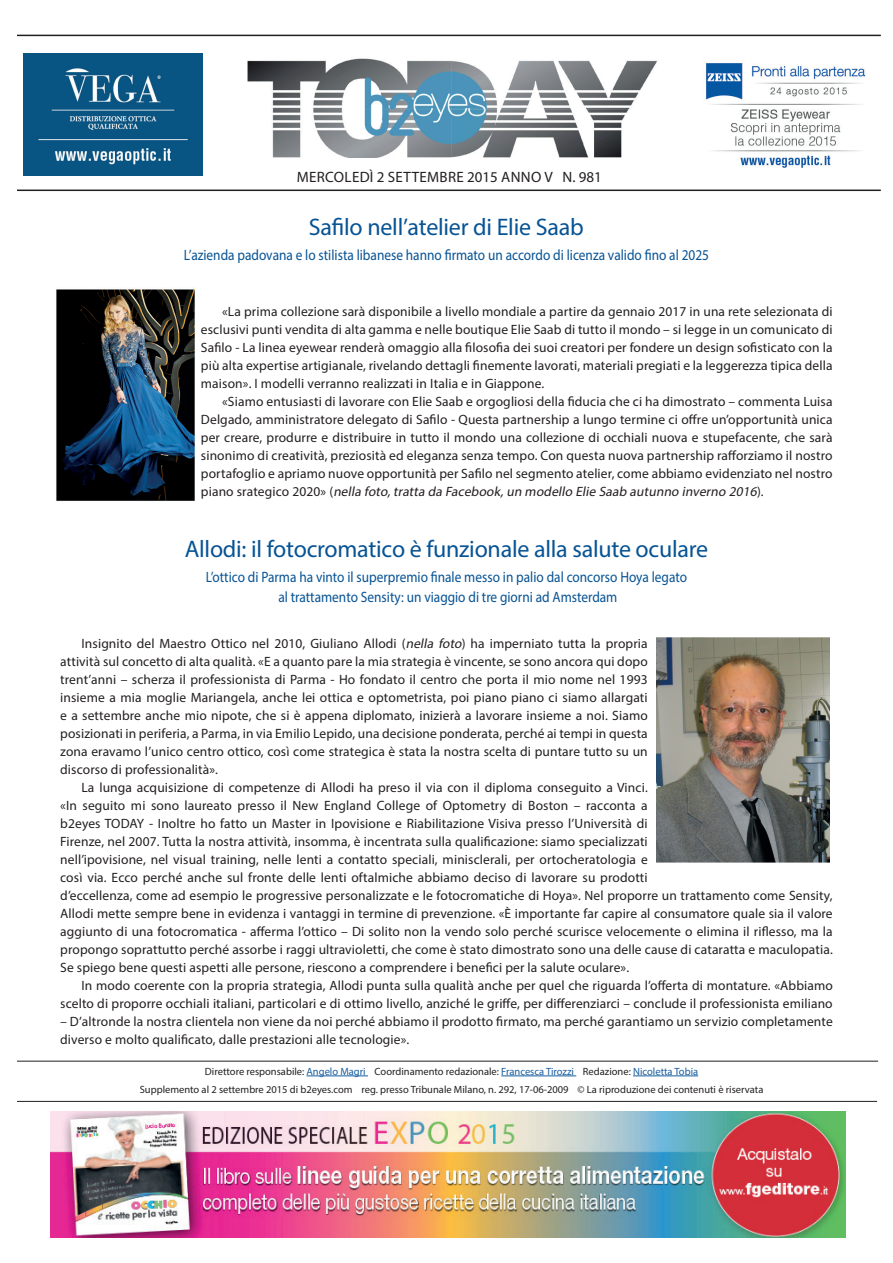
<style>
.page{position:relative;width:893px;height:1263px;background:#fff}
.page>*{position:absolute;margin:0;border:0;box-sizing:border-box;transform-origin:0 0}
.t1{font:24px "Myriad Pro";letter-spacing:-.01em;color:#075394}
.t2{font:15px/19.5px "Myriad Pro";color:#075394;text-align:center;scale:.89 1}
.t3{font:15px "Myriad Pro";letter-spacing:.02em;color:#231f20}
.t4{font:13.5px/18px "Myriad Pro";letter-spacing:.01em;color:#231f20;text-align:justify}
.t5{font:10.5px/18px "Myriad Pro";color:#231f20;text-align:center}
.s1{font-style:italic}
.s2{color:#175d9e}
</style>
<div class="page">
<img style="left:247px;top:58px;width:410px;height:99px">
<hr style="left:17px;top:1101px;width:860px;height:1px;background:#231f20">
<hr style="left:307px;top:1075px;width:61px;height:1px;background:#175d9e">
<hr style="left:501px;top:1075px;width:75px;height:1px;background:#175d9e">
<hr style="left:633px;top:1075px;width:65px;height:1px;background:#175d9e">
<img style="left:706px;top:63px;width:159px;height:105px">
<img style="left:24px;top:54px;width:178px;height:122px">
<hr style="left:17px;top:190px;width:864px;height:1px;background:#231f20">
<hr style="left:17px;top:35px;width:864px;height:1px;background:#231f20">
<img style="left:51px;top:1111px;width:795px;height:127px">
<hr style="left:17px;top:1061px;width:861px;height:1px;background:#231f20">
<img style="left:656px;top:638px;width:173px;height:223px">
<img style="left:56px;top:289px;width:139px;height:212px">
<p class="t3" style="left:297px;top:167px;width:307px">MERCOLEDÌ 2 SETTEMBRE 2015 ANNO V N. 981</p>
<h1 class="t1" style="left:309px;top:212px;width:276px">Safilo nell’atelier di Elie Saab</h1>
<p class="t2" style="left:184px;top:245px;width:592px">L’azienda padovana e lo stilista libanese hanno firmato un accordo di licenza valido fino al 2025</p>
<p class="t4" style="left:201px;top:303px;width:633px;text-indent:21px">«La prima collezione sarà disponibile a livello mondiale a partire da gennaio 2017 in una rete selezionata di esclusivi punti vendita di alta gamma e nelle boutique Elie Saab di tutto il mondo – si legge in un comunicato di Safilo - La linea eyewear renderà omaggio alla filosofia dei suoi creatori per fondere un design sofisticato con la più alta expertise artigianale, rivelando dettagli finemente lavorati, materiali pregiati e la leggerezza tipica della maison». I modelli verranno realizzati in Italia e in Giappone.</p>
<p class="t4" style="left:201px;top:392px;width:633px;text-indent:21px">«Siamo entusiasti di lavorare con Elie Saab e orgogliosi della fiducia che ci ha dimostrato – commenta Luisa Delgado, amministratore delegato di Safilo - Questa partnership a lungo termine ci offre un’opportunità unica per creare, produrre e distribuire in tutto il mondo una collezione di occhiali nuova e stupefacente, che sarà sinonimo di creatività, preziosità ed eleganza senza tempo. Con questa nuova partnership rafforziamo il nostro portafoglio e apriamo nuove opportunità per Safilo nel segmento atelier, come abbiamo evidenziato nel nostro p i a n o s ra t e g i c o 2 0 2 0 » ( <span class="s1">nella foto,tratta da Facebook,un modello Elie Saab autunno inverno 2016</span>) .</p>
<h1 class="t1" style="left:185px;top:534px;width:525px">Allodi: il fotocromatico è funzionale alla salute oculare</h1>
<p class="t2" style="left:206px;top:567px;width:542px">L’ottico di Parma ha vinto il superpremio finale messo in palio dal concorso Hoya legato al trattamento Sensity: un viaggio di tre giorni ad Amsterdam</p>
<p class="t4" style="left:60px;top:634px;width:589px;text-indent:21px">Insignito del Maestro Ottico nel 2010, Giuliano Allodi (<span class="s1">nella foto</span>) ha imperniato tutta la propria attività sul concetto di alta qualità. «E a quanto pare la mia strategia è vincente, se sono ancora qui dopo trent’anni – scherza il professionista di Parma - Ho fondato il centro che porta il mio nome nel 1993 insieme a mia moglie Mariangela, anche lei ottica e optometrista, poi piano piano ci siamo allargati e a settembre anche mio nipote, che si è appena diplomato, inizierà a lavorare insieme a noi. Siamo posizionati in periferia, a Parma, in via Emilio Lepido, una decisione ponderata, perché ai tempi in questa zona eravamo l’unico centro ottico, così come strategica è stata la nostra scelta di puntare tutto su un discorso di professionalità».</p>
<p class="t4" style="left:60px;top:778px;width:774px;text-align:left;text-indent:21px">La lunga acquisizione di competenze di Allodi ha preso il via con il diploma conseguito a Vinci.<br>«In seguito mi sono laureato presso il New England College of Optometry di Boston – racconta a<br>b2eyes TODAY - Inoltre ho fatto un Master in Ipovisione e Riabilitazione Visiva presso l’Università di<br>Firenze, nel 2007. Tutta la nostra attività, insomma, è incentrata sulla qualificazione: siamo specializzati<br>nell’ipovisione, nel visual training, nelle lenti a contatto speciali, minisclerali, per ortocheratologia e<br>così via. Ecco perché anche sul fronte delle lenti oftalmiche abbiamo deciso di lavorare su prodotti<br>d’eccellenza, come ad esempio le progressive personalizzate e le fotocromatiche di Hoya». Nel proporre un trattamento come Sensity, Allodi mette sempre bene in evidenza i vantaggi in termine di prevenzione. «È importante far capire al consumatore quale sia il valore aggiunto di una fotocromatica - afferma l’ottico – Di solito non la vendo solo perché scurisce velocemente o elimina il riflesso, ma la propongo soprattutto perché assorbe i raggi ultravioletti, che come è stato dimostrato sono una delle cause di cataratta e maculopatia.<br>Se spiego bene questi aspetti alle persone, riescono a comprendere i benefici per la salute oculare».</p>
<p class="t4" style="left:60px;top:976px;width:774px;text-align:right">In modo coerente con la propria strategia, Allodi punta sulla qualità anche per quel che riguarda l’offerta di montature. «Abbiamo scelto di proporre occhiali italiani, particolari e di ottimo livello, anziché le griffe, per differenziarci – conclude il professionista emiliano</p>
<p class="t4" style="left:60px;top:1012px;width:774px">– D’altronde la nostra clientela non viene da noi perché abbiamo il prodotto firmato, ma perché garantiamo un servizio completamente diverso e molto qualificato, dalle prestazioni alle tecnologie».</p>
<p class="t5" style="left:140px;top:1062px;width:625px">Direttore responsabile: <span class="s2">Angelo Magri</span> Coordinamento redazionale: <span class="s2">Francesca Tirozzi</span> Redazione: <span class="s2">Nicoletta Tobia<br></span>Supplemento al 2 settembre 2015 di b2eyes.com reg. presso Tribunale Milano, n. 292, 17-06-2009 © La riproduzione dei contenuti è riservata</p>
</div>
